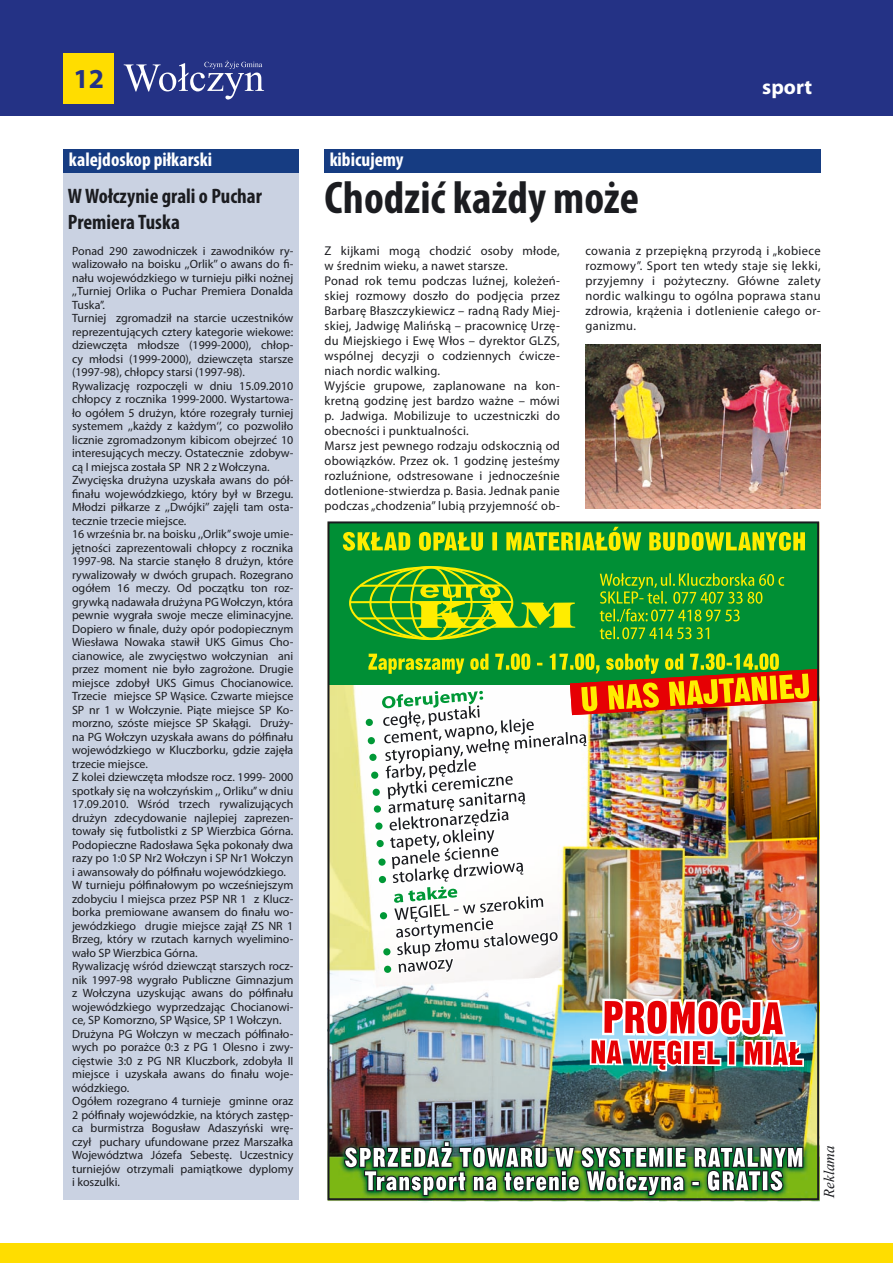
<style>
.page{position:relative;width:893px;height:1263px;background:#fff}
.page>*{position:absolute;margin:0;border:0;box-sizing:border-box;transform-origin:0 0}
.t1{font:700 condensed 45.9px "Myriad Pro";color:#1b1c20}
.t2{font:700 27.6px "Myriad Pro";color:#243285}
.t3{font:700 condensed 21px/25.2px "Myriad Pro";color:#1b1c20}
.t4{font:700 21px "Myriad Pro";color:#fff}
.t5{font:700 condensed 19.5px "Myriad Pro";color:#fff}
.t6{font:italic 15px "Times New Roman";color:#1b1c20}
.t7{font:12.75px/15px "Myriad Pro";letter-spacing:.02em;color:#1b1c20}
.t8{font:12px/13.5px "Myriad Pro";color:#1b1c20}
</style>
<div class="page">
<div style="left:0;top:0;width:893px;height:115px;background:#243285"></div>
<div style="left:64px;top:149px;width:235px;height:1050px;background:#cad2e2"></div>
<div style="left:325px;top:149px;width:496px;height:23px;background:#163c82"></div>
<div style="left:64px;top:149px;width:235px;height:23px;background:#163c82"></div>
<div style="left:0;top:1244px;width:893px;height:19px;background:#fd0"></div>
<div style="left:64px;top:53px;width:50px;height:50px;background:#fd0"></div>
<svg style="left:124px;top:61px;width:140px;height:39px"></svg>
<img style="left:328px;top:684px;width:491px;height:518px">
<div style="left:329px;top:522px;width:489px;height:129px;background:#008f35"></div>
<hr style="left:360px;top:584px;width:141px;height:3px;background:#ffed00">
<hr style="left:350px;top:601px;width:162px;height:2px;background:#ffed00">
<hr style="left:358px;top:617px;width:146px;height:2px;background:#ffed00">
<svg style="left:343px;top:531px;width:245px;height:20px"></svg>
<div style="left:329px;top:646px;width:489px;height:38px;background:#008f35"></div>
<img style="left:343px;top:1140px;width:461px;height:62px">
<div style="left:366px;top:719px;width:7px;height:7px;background:#009836;border-radius:50%"></div>
<img style="left:600px;top:1073px;width:188px;height:129px">
<svg style="left:588px;top:526px;width:218px;height:547px"></svg>
<img style="left:368px;top:573px;width:448px;height:497px">
<div style="left:327px;top:521px;width:492px;height:679px;border:2px solid #1b1c20"></div>
<img style="left:585px;top:344px;width:236px;height:165px">
<h2 class="t2" style="left:73px;top:61px;width:32px">12</h2>
<h3 class="t4" style="left:762px;top:73px;width:51px">sport</h3>
<h3 class="t5" style="left:69px;top:147px;width:145px">kalejdoskop piłkarski</h3>
<h3 class="t5" style="left:330px;top:147px;width:75px">kibicujemy</h3>
<h3 class="t3" style="left:68px;top:183px;width:196px">W Wołczynie grali o Puchar<br>Premiera Tuska</h3>
<p class="t8" style="left:72px;top:244px;width:223px">Ponad 290 zawodniczek i zawodników ry&shy;walizowało na boisku ,,Orlik’’ o awans do fi&shy;nału wojewódzkiego w turnieju piłki nożnej ,,Turniej Orlika o Puchar Premiera Donalda Tuska’’.<br>Turniej zgromadził na starcie uczestników reprezentujących cztery kategorie wiekowe: dziewczęta młodsze (1999-2000), chłop&shy;cy młodsi (1999-2000), dziewczęta starsze (1997-98), chłopcy starsi (1997-98).<br>Rywalizację rozpoczęli w dniu 15.09.2010 chłopcy z rocznika 1999-2000. Wystartowa&shy;ło ogółem 5 drużyn, które rozegrały turniej systemem ,,każdy z każdym‘’, co pozwoliło licznie zgromadzonym kibicom obejrzeć 10 interesujących meczy. Ostatecznie zdobyw&shy;cą I miejsca została SP NR 2 z Wołczyna.<br>Zwycięska drużyna uzyskała awans do pół&shy;finału wojewódzkiego, który był w Brzegu.<br>Młodzi piłkarze z ,,Dwójki’’ zajęli tam osta&shy;tecznie trzecie miejsce.<br>16 września br. na boisku ,,Orlik’’ swoje umie&shy;jętności zaprezentowali chłopcy z rocznika 1997-98. Na starcie stanęło 8 drużyn, które rywalizowały w dwóch grupach. Rozegrano ogółem 16 meczy. Od początku ton roz&shy;grywką nadawała drużyna PG Wołczyn, która pewnie wygrała swoje mecze eliminacyjne.<br>Dopiero w finale, duży opór podopiecznym Wiesława Nowaka stawił UKS Gimus Cho&shy;cianowice, ale zwycięstwo wołczynian ani przez moment nie było zagrożone. Drugie miejsce zdobył UKS Gimus Chocianowice.<br>Trzecie miejsce SP Wąsice. Czwarte miejsce SP nr 1 w Wołczynie. Piąte miejsce SP Ko&shy;morzno, szóste miejsce SP Skałągi. Druży&shy;na PG Wołczyn uzyskała awans do półfinału wojewódzkiego w Kluczborku, gdzie zajęła trzecie miejsce.<br>Z kolei dziewczęta młodsze rocz. 1999- 2000 spotkały się na wołczyńskim ,, Orliku’’ w dniu 17.09.2010. Wśród trzech rywalizujących drużyn zdecydowanie najlepiej zaprezen&shy;towały się futbolistki z SP Wierzbica Górna.<br>Podopieczne Radosława Sęka pokonały dwa razy po 1:0 SP Nr2 Wołczyn i SP Nr1 Wołczyn i awansowały do półfinału wojewódzkiego.<br>W turnieju półfinałowym po wcześniejszym zdobyciu I miejsca przez PSP NR 1 z Klucz&shy;borka premiowane awansem do finału wo&shy;jewódzkiego drugie miejsce zajął ZS NR 1<br>Brzeg, który w rzutach karnych wyelimino&shy;wało SP Wierzbica Górna.<br>Rywalizację wśród dziewcząt starszych rocz&shy;nik 1997-98 wygrało Publiczne Gimnazjum z Wołczyna uzyskując awans do półfinału wojewódzkiego wyprzedzając Chocianowi&shy;ce, SP Komorzno, SP Wąsice, SP 1 Wołczyn.<br>Drużyna PG Wołczyn w meczach półfinało&shy;wych po porażce 0:3 z PG 1 Olesno i zwy&shy;cięstwie 3:0 z PG NR Kluczbork, zdobyła II miejsce i uzyskała awans do finału woje&shy;wódzkiego.<br>Ogółem rozegrano 4 turnieje gminne oraz 2 półfinały wojewódzkie, na których zastęp&shy;ca burmistrza Bogusław Adaszyński wrę&shy;czył puchary ufundowane przez Marszałka Województwa Józefa Sebestę. Uczestnicy turniejów otrzymali pamiątkowe dyplomy i koszulki.</p>
<h1 class="t1" style="left:325px;top:169px;width:316px">Chodzić każdy może</h1>
<p class="t7" style="left:325px;top:243px;width:237px">Z kijkami mogą chodzić osoby młode, w średnim wieku, a nawet starsze.<br>Ponad rok temu podczas luźnej, koleżeń&shy;skiej rozmowy doszło do podjęcia przez Barbarę Błaszczykiewicz – radną Rady Miej&shy;skiej, Jadwigę Malińską – pracownicę Urzę&shy;du Miejskiego i Ewę Włos – dyrektor GLZS, wspólnej decyzji o codziennych ćwicze&shy;niach nordic walking.<br>Wyjście grupowe, zaplanowane na kon&shy;kretną godzinę jest bardzo ważne – mówi p. Jadwiga. Mobilizuje to uczestniczki do obecności i punktualności.<br>Marsz jest pewnego rodzaju odskocznią od obowiązków. Przez ok. 1 godzinę jesteśmy rozluźnione, odstresowane i jednocześnie dotlenione-stwierdza p. Basia. Jednak panie podczas „chodzenia” lubią przyjemność ob-</p>
<p class="t7" style="left:585px;top:243px;width:237px;text-align:justify">cowania z przepiękną przyrodą i „kobiece rozmowy”. Sport ten wtedy staje się lekki, przyjemny i pożyteczny. Główne zalety nordic walkingu to ogólna poprawa stanu zdrowia, krążenia i dotlenienie całego or&shy;ganizmu.</p>
<p class="t6" style="left:819px;top:1198px;width:54px;rotate:-90deg">Reklama</p>
</div>
